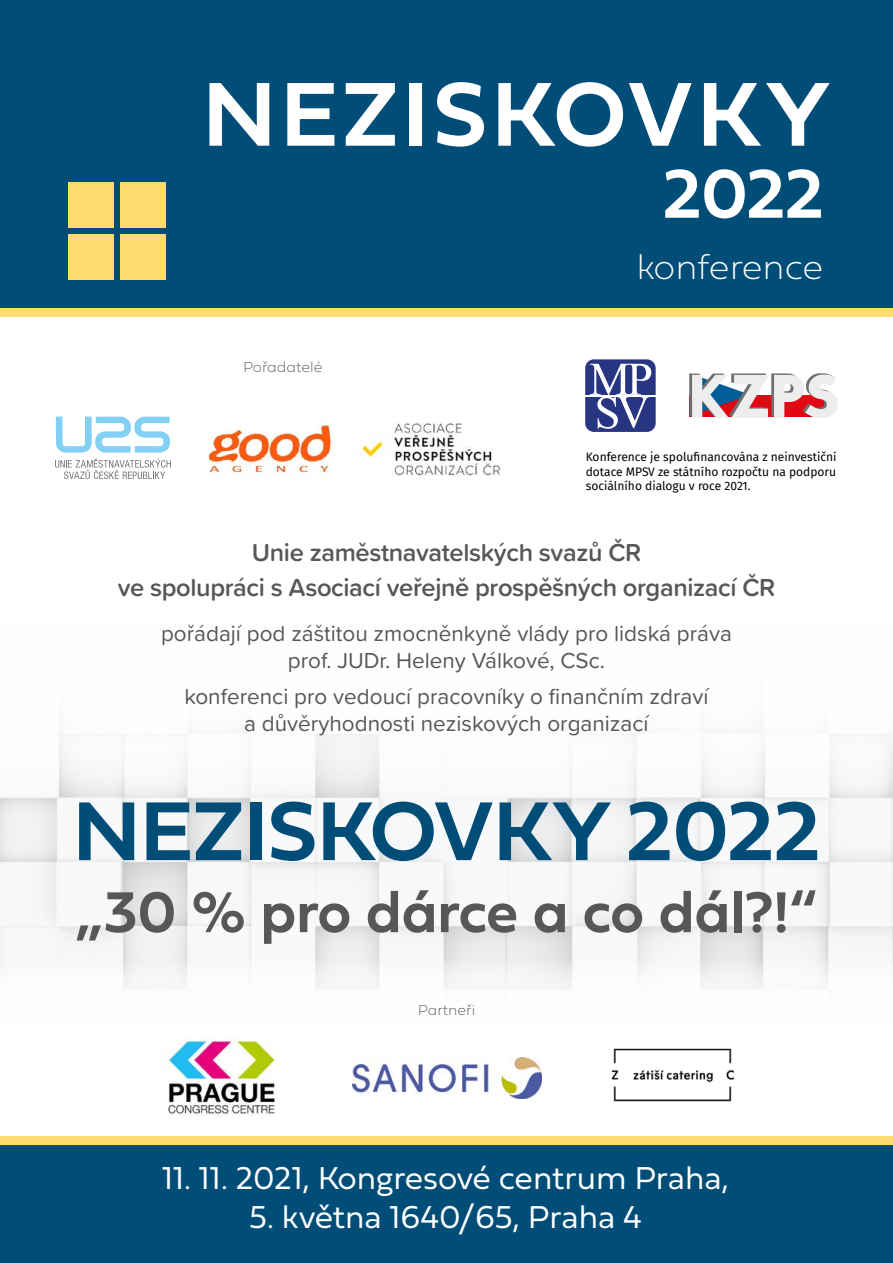
<style>
.page{position:relative;width:893px;height:1263px;background:#fff}
.page>*{position:absolute;margin:0;border:0;box-sizing:border-box;transform-origin:0 0}
.t1{font:600 94.5px "Fieldwork Geo";letter-spacing:.05em;color:#fff}
.t2{font:600 87px "Fieldwork Geo";color:#004d77}
.t3{font:600 72px "Fieldwork Geo";color:#fff}
.t4{font:600 60px "Fieldwork Geo";color:#575756}
.t5{font:36px "Fieldwork Geo Hair";letter-spacing:-.01em;color:#fff}
.t6{font:300 33px "Fieldwork Hum";color:#fff}
.t7{font:600 25.5px/34.2px "Proxima Soft";letter-spacing:-.015em;color:#575756;text-align:center}
.t8{font:22.5px/27px "Proxima Soft";color:#575756;text-align:center}
.t9{font:15px "Fieldwork Geo Hair";color:#575756}
.t10{font:12px/14.4px "Fira Sans";color:#000;text-align:justify}
</style>
<div class="page">
<img style="left:0;top:800px;width:893px;height:159px">
<div style="left:0;top:1141px;width:893px;height:122px;background:#004d77"></div>
<div style="left:0;top:0;width:893px;height:312px;background:#004d77"></div>
<div style="left:68px;top:234px;width:45px;height:46px;background:#ffdb70"></div>
<div style="left:120px;top:234px;width:45px;height:46px;background:#ffdb70"></div>
<div style="left:68px;top:182px;width:45px;height:45px;background:#ffdb70"></div>
<div style="left:120px;top:182px;width:45px;height:45px;background:#ffdb70"></div>
<div style="left:0;top:308px;width:893px;height:8px;background:#ffdb70"></div>
<div style="left:0;top:1136px;width:893px;height:8px;background:#ffdb70"></div>
<svg style="left:689px;top:373px;width:149px;height:45px"></svg>
<svg style="left:585px;top:359px;width:71px;height:73px"></svg>
<svg style="left:55px;top:417px;width:116px;height:62px"></svg>
<img style="left:611px;top:1048px;width:124px;height:54px">
<img style="left:352px;top:1058px;width:189px;height:40px">
<img style="left:361px;top:423px;width:140px;height:53px">
<img style="left:168px;top:1038px;width:114px;height:78px">
<img style="left:208px;top:420px;width:125px;height:58px">
<h1 class="t1" style="left:203px;top:40px;width:629px">NEZISKOVKY</h1>
<h3 class="t3" style="left:663px;top:137px;width:162px">2022</h3>
<h3 class="t5" style="left:637px;top:238px;width:188px">konference</h3>
<p class="t9" style="left:243px;top:355px;width:81px">Pořadatelé</p>
<p class="t10" style="left:586px;top:450px;width:252px">Konference je spolufinancována z neinvestiční dotace MPSV ze státního rozpočtu na podporu sociálního dialogu v roce 2021.</p>
<p class="t7" style="left:118px;top:535px;width:659px">Unie zaměstnavatelských svazů ČR<br>ve spolupráci s Asociací veřejně prospěšných organizací ČR</p>
<p class="t8" style="left:161px;top:619px;width:572px">pořádají pod záštitou zmocněnkyně vlády pro lidská práva prof. JUDr. Heleny Válkové, CSc.</p>
<p class="t8" style="left:184px;top:682px;width:526px">konferenci pro vedoucí pracovníky o finančním zdraví a důvěryhodnosti neziskových organizací</p>
<h2 class="t2" style="left:73px;top:763px;width:749px">NEZISKOVKY 2022</h2>
<h3 class="t4" style="left:76px;top:865px;width:742px">„30 % pro dárce a co dál?!“</h3>
<p class="t9" style="left:418px;top:998px;width:59px">Partneři</p>
<h3 class="t6" style="left:162px;top:1152px;width:569px">11. 11. 2021, Kongresové centrum Praha,</h3>
<h3 class="t6" style="left:249px;top:1191px;width:394px">5. května 1640/65, Praha 4</h3>
</div>
